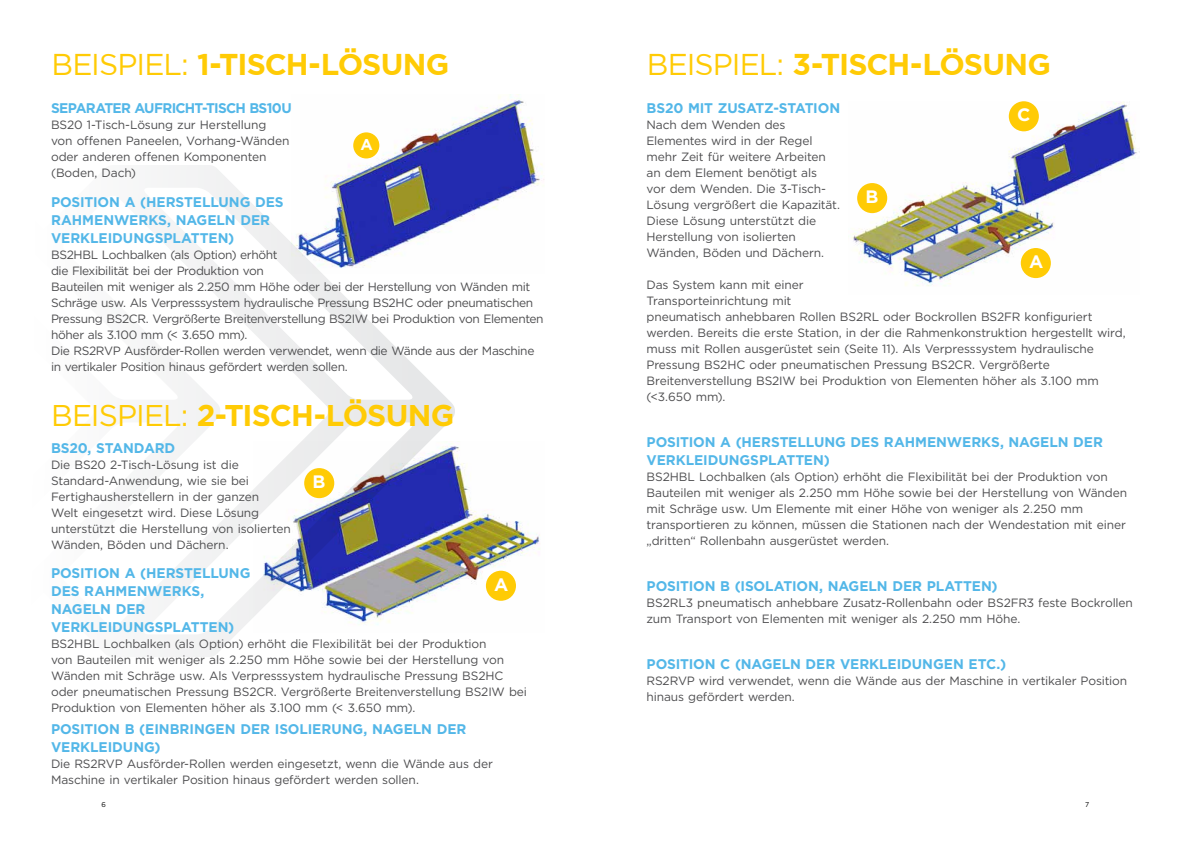
<style>
.page{position:relative;width:1191px;height:842px;background:#fff}
.page>*{position:absolute;margin:0;border:0;box-sizing:border-box;transform-origin:0 0}
.t1{font:700 30px "Gotham";letter-spacing:-.035em;color:#ffcb05}
.t2{font:700 30px "Gotham HTF";letter-spacing:-.035em;color:#ffcb05}
.t3{font:700 18px "Gotham HTF";color:#fff}
.t4{font:700 15.6px "Gotham HTF";color:#fff}
.t5{font:700 14px/18px "Gotham HTF";letter-spacing:-.005em;color:#53b7e8}
.t6{font:700 14px "Gotham HTF";letter-spacing:-.05em;color:#53b7e8}
.t7{font:12px/16px "Gotham HTF";letter-spacing:-.015em;color:#4d4d4f}
.t8{font:7px "Gotham HTF";color:#000}
.s1{font-weight:400}
</style>
<div class="page">
<img style="left:353px;top:96px;width:191px;height:125px">
<div style="left:353px;top:132px;width:26px;height:26px;background:#ffcb05;border-radius:50%"></div>
<img style="left:455px;top:446px;width:85px;height:155px">
<div style="left:486px;top:571px;width:30px;height:30px;background:#ffcb05;border-radius:50%"></div>
<svg style="left:158px;top:165px;width:297px;height:492px"></svg>
<img style="left:851px;top:101px;width:289px;height:185px">
<div style="left:1020px;top:248px;width:30px;height:30px;background:#ffcb05;border-radius:50%"></div>
<div style="left:857px;top:183px;width:30px;height:30px;background:#ffcb05;border-radius:50%"></div>
<div style="left:1008px;top:101px;width:30px;height:30px;background:#ffcb05;border-radius:50%"></div>
<h1 class="t1" style="left:51px;top:47px;width:399px"><span class="s1">BEISPIEL:</span> 1-TISCH-LÖSUNG</h1>
<p class="t6" style="left:51px;top:100px;width:242px">SEPARATER AUFRICHT-TISCH BS10U</p>
<p class="t7" style="left:51px;top:116px;width:240px">BS20 1-Tisch-Lösung zur Herstellung von offenen Paneelen, Vorhang-Wänden oder anderen offenen Komponenten (Boden, Dach)</p>
<p class="t4" style="left:360px;top:135px;width:14px">A</p>
<p class="t5" style="left:51px;top:193px;width:234px">POSITION A (HERSTELLUNG DES<br>RAHMENWERKS, NAGELN DER<br>VERKLEIDUNGSPLATTEN)</p>
<p class="t7" style="left:51px;top:247px;width:494px">BS2HBL Lochbalken (als Option) erhöht<br>die Flexibilität bei der Produktion von<br>Bauteilen mit weniger als 2.250 mm Höhe oder bei der Herstellung von Wänden mit Schräge usw. Als Verpresssystem hydraulische Pressung BS2HC oder pneumatischen Pressung BS2CR. Vergrößerte Breitenverstellung BS2IW bei Produktion von Elementen höher als 3.100 mm (&lt; 3.650 mm).<br>Die RS2RVP Ausförder-Rollen werden verwendet, wenn die Wände aus der Maschine in vertikaler Position hinaus gefördert werden sollen.</p>
<h1 class="t2" style="left:51px;top:398px;width:405px"><span class="s1">BEISPIEL:</span> 2-TISCH-LÖSUNG</h1>
<p class="t5" style="left:51px;top:439px;width:126px">BS20, STANDARD</p>
<p class="t7" style="left:51px;top:457px;width:241px">Die BS20 2-Tisch-Lösung ist die Standard-Anwendung, wie sie bei Fertighausherstellern in der ganzen<br>Welt eingesetzt wird. Diese Lösung unterstützt die Herstellung von isolierten Wänden, Böden und Dächern.</p>
<h2 class="t3" style="left:312px;top:471px;width:14px">B</h2>
<p class="t5" style="left:51px;top:564px;width:201px">POSITION A (HERSTELLUNG<br>DES RAHMENWERKS,<br>NAGELN DER<br>VERKLEIDUNGSPLATTEN)</p>
<p class="t7" style="left:51px;top:636px;width:477px">BS2HBL Lochbalken (als Option) erhöht die Flexibilität bei der Produktion<br>von Bauteilen mit weniger als 2.250 mm Höhe sowie bei der Herstellung von Wänden mit Schräge usw. Als Verpresssystem hydraulische Pressung BS2HC oder pneumatischen Pressung BS2CR. Vergrößerte Breitenverstellung BS2IW bei Produktion von Elementen höher als 3.100 mm (&lt; 3.650 mm).</p>
<p class="t5" style="left:51px;top:719px;width:417px">POSITION B (EINBRINGEN DER ISOLIERUNG, NAGELN DER<br>VERKLEIDUNG)</p>
<p class="t7" style="left:51px;top:755px;width:443px">Die RS2RVP Ausförder-Rollen werden eingesetzt, wenn die Wände aus der<br>Maschine in vertikaler Position hinaus gefördert werden sollen.</p>
<h2 class="t3" style="left:494px;top:574px;width:16px">A</h2>
<h1 class="t1" style="left:647px;top:47px;width:405px"><span class="s1">BEISPIEL:</span> 3-TISCH-LÖSUNG</h1>
<p class="t5" style="left:646px;top:99px;width:195px">BS20 MIT ZUSATZ-STATION</p>
<p class="t7" style="left:646px;top:117px;width:195px">Nach dem Wenden des<br>Elementes wird in der Regel mehr Zeit für weitere Arbeiten an dem Element benötigt als<br>vor dem Wenden. Die 3-Tisch-<br>Lösung vergrößert die Kapazität.<br>Diese Lösung unterstützt die<br>Herstellung von isolierten<br>Wänden, Böden und Dächern.</p>
<p class="t7" style="left:646px;top:277px;width:481px">Das System kann mit einer<br>Transporteinrichtung mit<br>pneumatisch anhebbaren Rollen BS2RL oder Bockrollen BS2FR konfiguriert werden. Bereits die erste Station, in der die Rahmenkonstruktion hergestellt wird, muss mit Rollen ausgerüstet sein (Seite 11). Als Verpresssystem hydraulische Pressung BS2HC oder pneumatischen Pressung BS2CR. Vergrößerte Breitenverstellung BS2IW bei Produktion von Elementen höher als 3.100 mm (&lt;3.650 mm).</p>
<p class="t5" style="left:646px;top:433px;width:458px">POSITION A (HERSTELLUNG DES RAHMENWERKS, NAGELN DER<br>VERKLEIDUNGSPLATTEN)</p>
<p class="t7" style="left:646px;top:469px;width:482px">BS2HBL Lochbalken (als Option) erhöht die Flexibilität bei der Produktion von Bauteilen mit weniger als 2.250 mm Höhe sowie bei der Herstellung von Wänden mit Schräge usw. Um Elemente mit einer Höhe von weniger als 2.250 mm transportieren zu können, müssen die Stationen nach der Wendestation mit einer „dritten“ Rollenbahn ausgerüstet werden.</p>
<p class="t5" style="left:646px;top:577px;width:353px">POSITION B (ISOLATION, NAGELN DER PLATTEN)</p>
<p class="t7" style="left:646px;top:594px;width:488px">BS2RL3 pneumatisch anhebbare Zusatz-Rollenbahn oder BS2FR3 feste Bockrollen zum Transport von Elementen mit weniger als 2.250 mm Höhe.</p>
<p class="t5" style="left:646px;top:655px;width:361px">POSITION C (NAGELN DER VERKLEIDUNGEN ETC.)</p>
<p class="t7" style="left:646px;top:672px;width:482px">RS2RVP wird verwendet, wenn die Wände aus der Maschine in vertikaler Position hinaus gefördert werden.</p>
<h2 class="t3" style="left:1017px;top:105px;width:15px">C</h2>
<h2 class="t3" style="left:865px;top:186px;width:14px">B</h2>
<h2 class="t3" style="left:1029px;top:251px;width:16px">A</h2>
<p class="t8" style="left:102px;top:801px;width:6px">6</p>
<p class="t8" style="left:1085px;top:801px;width:6px">7</p>
</div>
